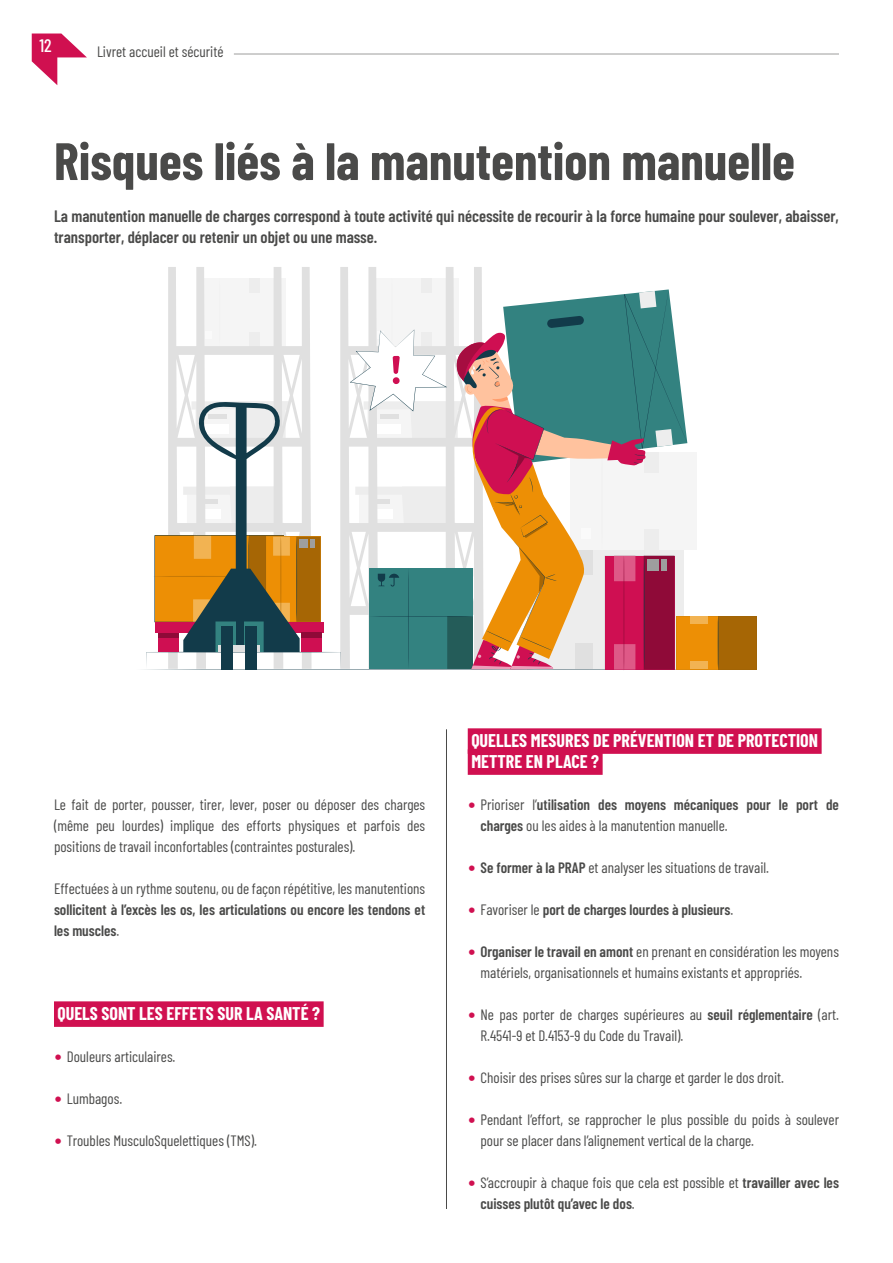
<style>
.page{position:relative;width:893px;height:1263px;background:#fff}
.page>*{position:absolute;margin:0;border:0;box-sizing:border-box;transform-origin:0 0}
.Grand_Titre_Page_aligné_gauche{font:700 52.5px "Barlow Condensed";color:#4a4a49}
.Sous_titre_1_surligné_framboise{font:700 18px/21px "Barlow Condensed";color:#fff}
.t1{font:500 18px "Barlow Condensed";color:#fff}
.Texte_introductif_SemiBold{font:600 16.5px/21px "Barlow Condensed";color:#4a4a49}
.Corps_de_texte{font:15px/21px "Barlow Condensed";color:#4a4a49}
.Corps_de_texte-2{font:600 15px/21px "Barlow Condensed";color:#4a4a49;text-align:justify}
.s1{font-weight:400}
.s2{font-family:"Verdana";color:#d01050}
.s3{font-family:"Verdana";font-weight:400;color:#d01050}
.s4{font-weight:600}
</style>
<div class="page">
<hr style="left:446px;top:729px;width:1px;height:480px;background:#4a4a49">
<svg style="left:340px;top:267px;width:142px;height:11px"></svg>
<svg style="left:168px;top:267px;width:142px;height:11px"></svg>
<svg style="left:144px;top:278px;width:612px;height:392px"></svg>
<div style="left:690px;top:616px;width:17px;height:8px;background:#f2b352"></div>
<div style="left:690px;top:662px;width:17px;height:7px;background:#f2b352"></div>
<hr style="left:234px;top:54px;width:605px;height:1px;background:#9d9d9c">
<svg style="left:32px;top:34px;width:55px;height:51px"></svg>
<div style="left:54px;top:1001px;width:270px;height:26px;background:#d01050"></div>
<div style="left:468px;top:728px;width:354px;height:26px;background:#d01050"></div>
<div style="left:468px;top:749px;width:135px;height:26px;background:#d01050"></div>
<p class="t1" style="left:39px;top:32px;width:14px">12</p>
<p class="Corps_de_texte" style="left:97px;top:40px;width:128px">Livret accueil et sécurité</p>
<p class="Grand_Titre_Page_aligné_gauche" style="left:54px;top:124px;width:742px">Risques liés à la manutention manuelle</p>
<p class="Texte_introductif_SemiBold" style="left:54px;top:204px;width:786px">La manutention manuelle de charges correspond à toute activité qui nécessite de recourir à la force humaine pour soulever, abaisser, transporter, déplacer ou retenir un objet ou une masse.</p>
<p class="Corps_de_texte" style="left:54px;top:793px;width:373px;text-align:justify">Le fait de porter, pousser, tirer, lever, poser ou déposer des charges (même peu lourdes) implique des efforts physiques et parfois des positions de travail inconfortables (contraintes posturales).</p>
<p class="Corps_de_texte-2" style="left:54px;top:877px;width:373px"><span class="s1">Effectuées à un rythme soutenu, ou de façon répétitive, les manutentions </span>sollicitent à l’excès les os, les articulations ou encore les tendons et les muscles<span class="s1">.</span></p>
<p class="Sous_titre_1_surligné_framboise" style="left:58px;top:1002px;width:264px">QUELS SONT LES EFFETS SUR LA SANTÉ ?</p>
<p class="Corps_de_texte" style="left:54px;top:1045px;width:123px"><span class="s2">•</span> Douleurs articulaires.</p>
<p class="Corps_de_texte" style="left:54px;top:1087px;width:70px"><span class="s2">•</span> Lumbagos.</p>
<p class="Corps_de_texte" style="left:54px;top:1129px;width:204px"><span class="s2">•</span> Troubles MusculoSquelettiques (TMS).</p>
<p class="Sous_titre_1_surligné_framboise" style="left:471px;top:729px;width:348px">QUELLES MESURES DE PRÉVENTION ET DE PROTECTION<br>METTRE EN PLACE ?</p>
<p class="Corps_de_texte-2" style="left:480px;top:793px;width:360px;text-indent:-13px"><span class="s3">•</span> <span class="s1">Prioriser l’</span>utilisation des moyens mécaniques pour le port de charges <span class="s1">ou les aides à la manutention manuelle.</span></p>
<p class="Corps_de_texte" style="left:468px;top:856px;width:303px"><span class="s2">•</span> <span class="s4">Se former à la PRAP</span> et analyser les situations de travail.</p>
<p class="Corps_de_texte-2" style="left:468px;top:898px;width:267px"><span class="s3">•</span> <span class="s1">Favoriser le</span> port de charges lourdes à plusieurs<span class="s1">.</span></p>
<p class="Corps_de_texte" style="left:480px;top:940px;width:360px;text-indent:-13px"><span class="s2">•</span> <span class="s4">Organiser le travail en amont</span> en prenant en considération les moyens matériels, organisationnels et humains existants et appropriés.</p>
<p class="Corps_de_texte" style="left:480px;top:1003px;width:360px;text-indent:-13px"><span class="s2">•</span> Ne pas porter de charges supérieures au <span class="s4">seuil réglementaire</span> (art.<br>R.4541-9 et D.4153-9 du Code du Travail).</p>
<p class="Corps_de_texte" style="left:468px;top:1066px;width:318px"><span class="s2">•</span> Choisir des prises sûres sur la charge et garder le dos droit.</p>
<p class="Corps_de_texte" style="left:480px;top:1108px;width:360px;text-indent:-13px"><span class="s2">•</span> Pendant l’effort, se rapprocher le plus possible du poids à soulever pour se placer dans l’alignement vertical de la charge.</p>
<p class="Corps_de_texte" style="left:480px;top:1171px;width:360px;text-indent:-13px"><span class="s2">•</span> S’accroupir à chaque fois que cela est possible et <span class="s4">travailler avec les cuisses plutôt qu’avec le dos</span>.</p>
</div>
